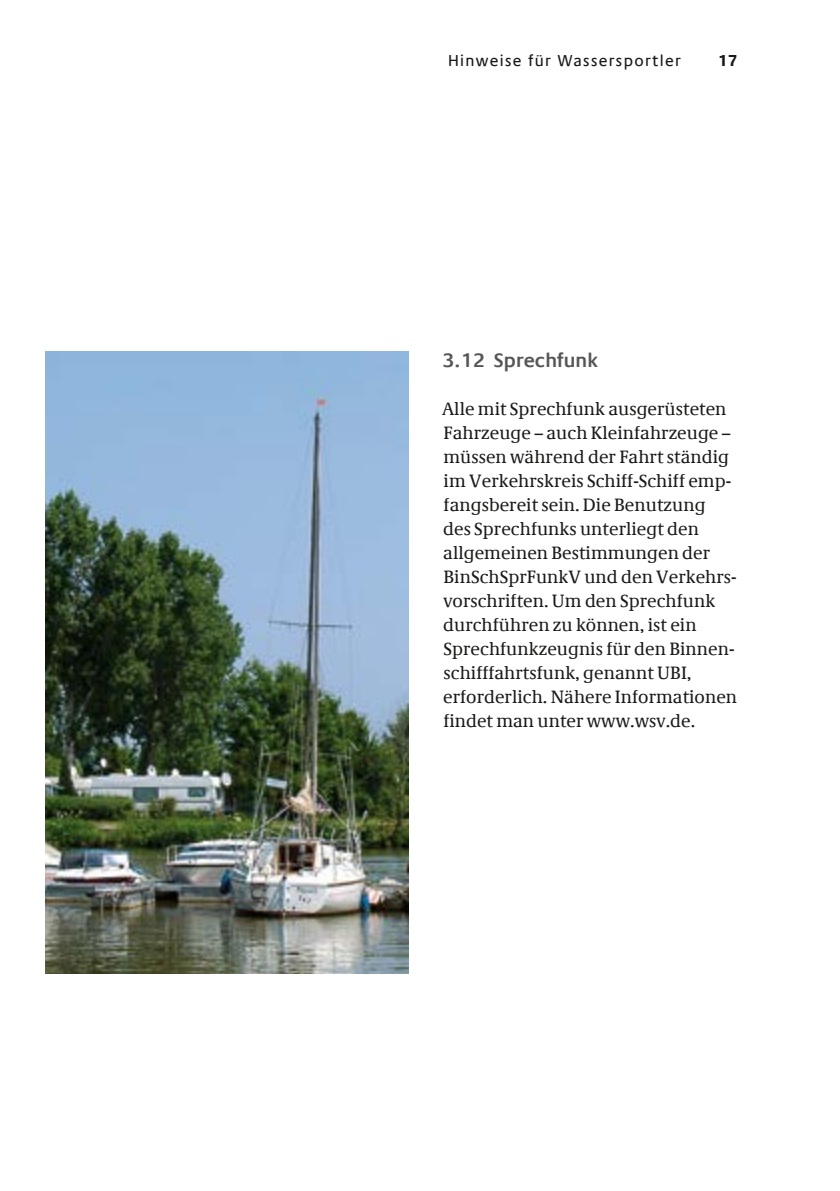
<style>
.page{position:relative;width:840px;height:1191px;background:#fff}
.page>*{position:absolute;margin:0;border:0;box-sizing:border-box;transform-origin:0 0}
.t1{font:600 20px "Praxis Com";letter-spacing:.005em;color:#565656}
.t2{font:18px/24px "Demos Com";letter-spacing:.005em;color:#1a1a18}
.t3{font:16px "Praxis Com";letter-spacing:.08em;color:#1a1a18}
.t4{font:700 16px "Praxis Com";color:#1a1a18}
</style>
<div class="page">
<img style="left:45px;top:351px;width:363px;height:623px">
<p class="t3" style="left:448px;top:51px;width:234px">Hinweise für Wassersportler</p>
<p class="t4" style="left:717px;top:51px;width:22px">17</p>
<p class="t1" style="left:442px;top:348px;width:157px">3.12 Sprechfunk</p>
<p class="t2" style="left:442px;top:397px;width:296px">Alle mit Sprechfunk ausgerüsteten Fahrzeuge – auch Kleinfahrzeuge – müssen während der Fahrt ständig im Verkehrskreis Schiff-Schiff emp&shy;fangsbereit sein. Die Benutzung<br>des Sprechfunks unterliegt den allgemeinen Bestimmungen der BinSchSprFunkV und den Verkehrs&shy;vorschriften. Um den Sprechfunk durchführen zu können, ist ein Sprechfunkzeugnis für den Binnen&shy;schifffahrtsfunk, genannt UBI, erforderlich. Nähere Informationen findet man unter www.wsv.de.</p>
</div>
